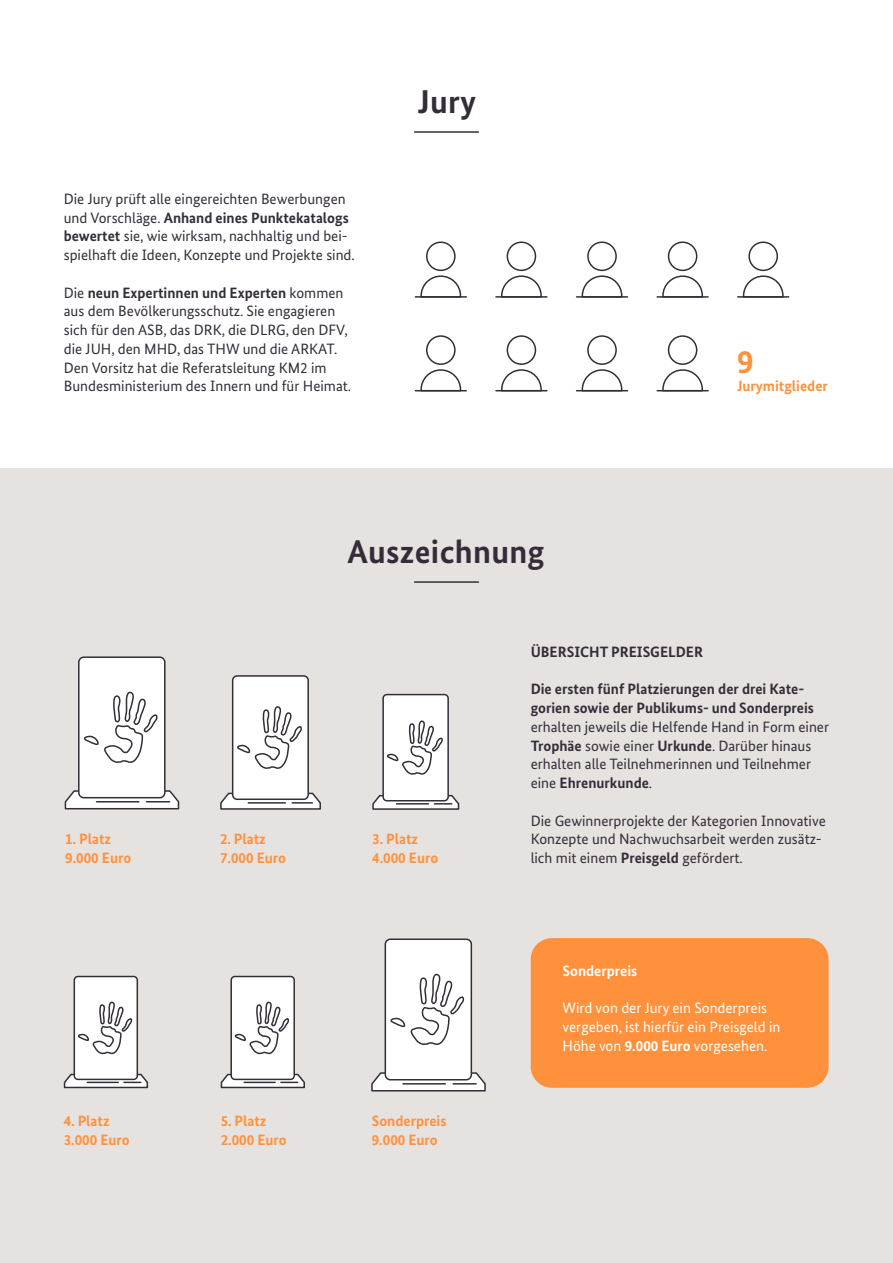
<style>
.page{position:relative;width:893px;height:1263px;background:#fff}
.page>*{position:absolute;margin:0;border:0;box-sizing:border-box;transform-origin:0 0}
.t1{font:700 33px "Bundes Sans";letter-spacing:.01em;color:#342d39}
.t2{font:700 33px "Bundes Sans";color:#ff913c}
.t3{font:15px/18.8px "Bundes Sans";color:#342d39}
.t4{font:700 15px/18.8px "Bundes Sans";color:#ff913c}
.t5{font:700 15px/18.8px "Bundes Sans";color:#342d39}
.t6{font:15px/18.8px "Bundes Sans";color:#fff}
.t7{font:700 15px "Bundes Sans";color:#fff}
.s1{font-weight:700}
</style>
<div class="page">
<div style="left:0;top:469px;width:893px;height:794px;background:#e6e2df"></div>
<hr style="left:415px;top:131px;width:63px;height:2px;background:#342d39">
<div style="left:531px;top:938px;width:297px;height:150px;background:#ff913c;border-radius:21px"></div>
<svg style="left:64px;top:790px;width:116px;height:20px;background:#cccacc"></svg>
<div style="left:79px;top:657px;width:86px;height:141px;background:#fff;border-radius:5px"></div>
<div style="left:78px;top:656px;width:88px;height:142px;border:2px solid #332e38;border-radius:5px"></div>
<svg style="left:84px;top:691px;width:74px;height:72px"></svg>
<svg style="left:220px;top:792px;width:101px;height:18px"></svg>
<div style="left:233px;top:676px;width:75px;height:123px;background:#fff;border-radius:4px"></div>
<div style="left:232px;top:675px;width:77px;height:125px;border:2px solid #332e38;border-radius:4px"></div>
<svg style="left:237px;top:706px;width:65px;height:63px"></svg>
<svg style="left:372px;top:795px;width:88px;height:15px"></svg>
<div style="left:383px;top:694px;width:65px;height:107px;background:#fff;border-radius:4px"></div>
<div style="left:382px;top:694px;width:67px;height:107px;border:2px solid #332e38;border-radius:4px"></div>
<svg style="left:387px;top:720px;width:56px;height:55px"></svg>
<svg style="left:63px;top:1073px;width:86px;height:16px"></svg>
<div style="left:74px;top:976px;width:63px;height:103px;background:#fff;border-radius:4px"></div>
<div style="left:74px;top:976px;width:64px;height:104px;border:2px solid #332e38;border-radius:4px"></div>
<svg style="left:79px;top:1001px;width:54px;height:54px"></svg>
<svg style="left:220px;top:1073px;width:85px;height:16px"></svg>
<div style="left:231px;top:976px;width:63px;height:103px;background:#fff;border-radius:4px"></div>
<div style="left:230px;top:976px;width:65px;height:104px;border:2px solid #332e38;border-radius:4px"></div>
<svg style="left:235px;top:1001px;width:55px;height:54px"></svg>
<svg style="left:371px;top:1071px;width:115px;height:21px;background:#cbc9cb"></svg>
<div style="left:385px;top:939px;width:86px;height:141px;background:#fff;border-radius:5px"></div>
<div style="left:385px;top:938px;width:87px;height:142px;border:2px solid #332e38;border-radius:5px"></div>
<svg style="left:390px;top:973px;width:75px;height:73px"></svg>
<hr style="left:415px;top:581px;width:63px;height:2px;background:#342d39">
<div style="left:426px;top:241px;width:30px;height:30px;border:2px solid #342d39;border-radius:50%"></div>
<svg style="left:420px;top:275px;width:42px;height:21px"></svg>
<hr style="left:415px;top:296px;width:51px;height:2px;background:#342d39">
<div style="left:426px;top:335px;width:30px;height:30px;border:2px solid #342d39;border-radius:50%"></div>
<svg style="left:420px;top:369px;width:42px;height:23px"></svg>
<hr style="left:415px;top:390px;width:51px;height:1px;background:#342d39">
<div style="left:507px;top:241px;width:29px;height:30px;border:2px solid #342d39;border-radius:50%"></div>
<svg style="left:501px;top:275px;width:41px;height:21px"></svg>
<hr style="left:496px;top:296px;width:51px;height:2px;background:#342d39">
<div style="left:507px;top:335px;width:29px;height:30px;border:2px solid #342d39;border-radius:50%"></div>
<svg style="left:500px;top:369px;width:43px;height:23px"></svg>
<hr style="left:496px;top:390px;width:51px;height:1px;background:#342d39">
<div style="left:587px;top:241px;width:30px;height:30px;border:2px solid #342d39;border-radius:50%"></div>
<svg style="left:581px;top:275px;width:42px;height:21px"></svg>
<hr style="left:577px;top:296px;width:50px;height:2px;background:#342d39">
<div style="left:587px;top:335px;width:30px;height:30px;border:2px solid #342d39;border-radius:50%"></div>
<svg style="left:581px;top:369px;width:42px;height:23px"></svg>
<hr style="left:577px;top:390px;width:50px;height:1px;background:#342d39">
<div style="left:668px;top:241px;width:29px;height:30px;border:2px solid #342d39;border-radius:50%"></div>
<svg style="left:662px;top:275px;width:42px;height:21px"></svg>
<hr style="left:657px;top:296px;width:51px;height:2px;background:#342d39">
<div style="left:668px;top:335px;width:29px;height:30px;border:2px solid #342d39;border-radius:50%"></div>
<svg style="left:661px;top:369px;width:43px;height:23px"></svg>
<hr style="left:657px;top:390px;width:51px;height:1px;background:#342d39">
<div style="left:748px;top:241px;width:30px;height:30px;border:2px solid #342d39;border-radius:50%"></div>
<svg style="left:742px;top:275px;width:42px;height:21px"></svg>
<hr style="left:738px;top:296px;width:51px;height:2px;background:#342d39">
<p class="t3" style="left:64px;top:189px;width:292px">Die Jury prüft alle eingereichten Bewerbungen und Vorschläge. <span class="s1">Anhand eines Punktekatalogs bewertet</span> sie, wie wirksam, nachhaltig und bei&shy;spielhaft die Ideen, Konzepte und Projekte sind.</p>
<p class="t3" style="left:64px;top:283px;width:289px">Die <span class="s1">neun Expertinnen und Experten</span> kommen aus dem Bevölkerungsschutz. Sie engagieren sich für den ASB, das DRK, die DLRG, den DFV, die JUH, den MHD, das THW und die ARKAT.<br>Den Vorsitz hat die Referatsleitung KM2 im Bundesministerium des Innern und für Heimat.</p>
<h1 class="t1" style="left:418px;top:81px;width:59px">Jury</h1>
<h1 class="t1" style="left:347px;top:532px;width:198px">Auszeichnung</h1>
<h1 class="t2" style="left:737px;top:341px;width:18px">9</h1>
<p class="t4" style="left:737px;top:377px;width:92px">Jurymitglieder</p>
<p class="t4" style="left:65px;top:829px;width:68px">1. Platz<br>9.000 Euro</p>
<p class="t4" style="left:220px;top:829px;width:68px">2. Platz<br>7.000 Euro</p>
<p class="t4" style="left:372px;top:829px;width:68px">3. Platz<br>4.000 Euro</p>
<p class="t4" style="left:64px;top:1111px;width:68px">4. Platz<br>3.000 Euro</p>
<p class="t4" style="left:221px;top:1111px;width:68px">5. Platz<br>2.000 Euro</p>
<p class="t4" style="left:372px;top:1111px;width:76px">Sonderpreis<br>9.000 Euro</p>
<p class="t5" style="left:531px;top:642px;width:174px">ÜBERSICHT PREISGELDER</p>
<p class="t5" style="left:531px;top:680px;width:285px">Die ersten fünf Platzierungen der drei Kate&shy;gorien sowie der Publikums- und Sonderpreis</p>
<p class="t3" style="left:531px;top:717px;width:300px">erhalten jeweils die Helfende Hand in Form einer <span class="s1">Trophäe</span> sowie einer <span class="s1">Urkunde</span>. Darüber hinaus erhalten alle Teilnehmerinnen und Teilnehmer eine <span class="s1">Ehrenurkunde</span>.</p>
<p class="t3" style="left:531px;top:811px;width:297px">Die Gewinnerprojekte der Kategorien Innovative<br>Konzepte und Nachwuchsarbeit werden zusätz&shy;lich mit einem <span class="s1">Preisgeld</span> gefördert.</p>
<p class="t7" style="left:563px;top:961px;width:76px">Sonderpreis</p>
<p class="t6" style="left:563px;top:999px;width:219px">Wird von der Jury ein Sonderpreis vergeben, ist hierfür ein Preisgeld in<br>Höhe von <span class="s1">9.000 Euro</span> vorgesehen.</p>
</div>
